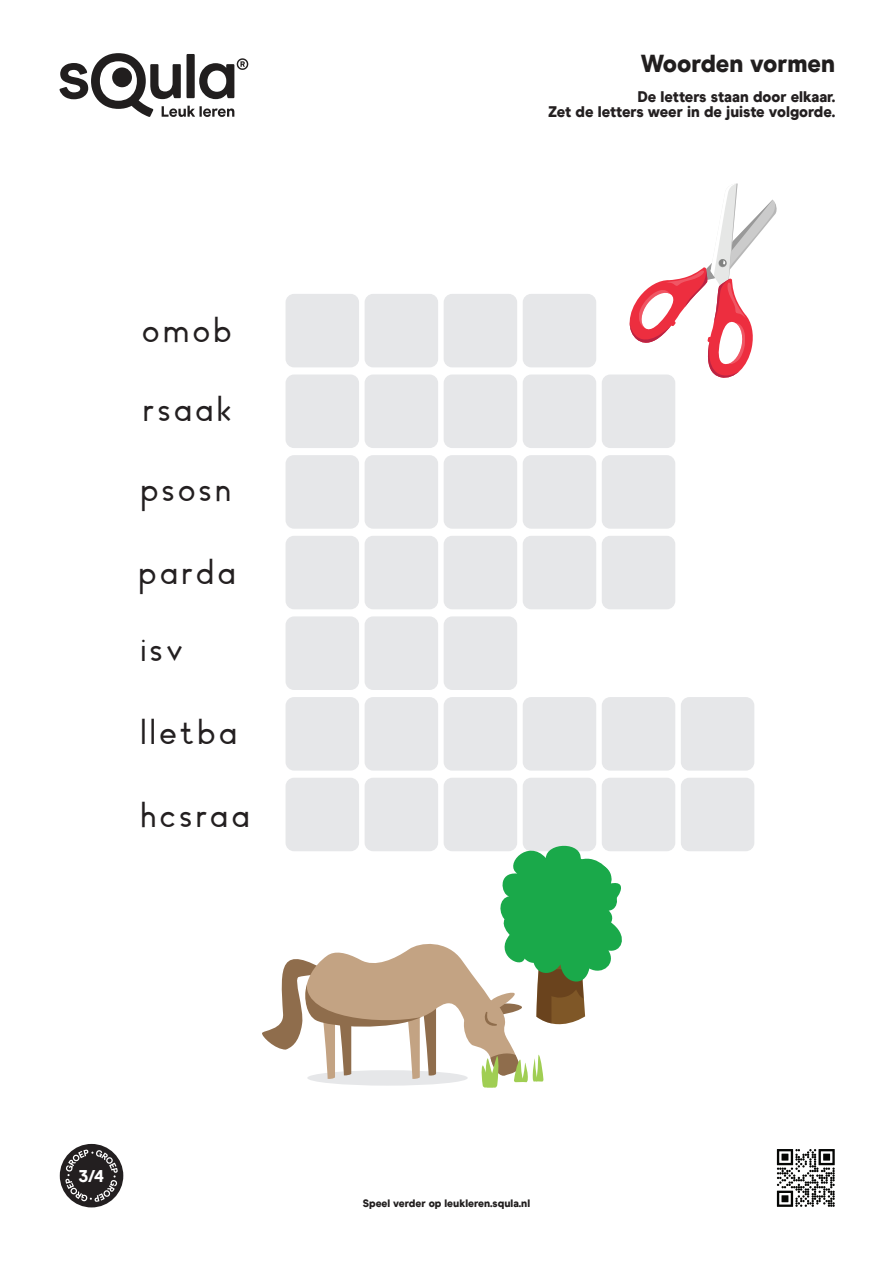
<style>
.page{position:relative;width:893px;height:1263px;background:#fff}
.page>*{position:absolute;margin:0;border:0;box-sizing:border-box;transform-origin:0 0}
.t1{font:35.85px/78.3px "School KX New";letter-spacing:.025em;color:#231f20}
.t2{font:900 24px "Modern Era";color:#211e1e}
.t3{font:800 16.95px "Modern Era";color:#fff}
.t4{font:900 15px/15px "Modern Era";color:#231f20;text-align:right}
.t5{font:900 10.5px "Modern Era";color:#211e1e}
</style>
<div class="page">
<svg style="left:59px;top:53px;width:189px;height:64px"></svg>
<svg style="left:777px;top:1149px;width:58px;height:58px"></svg>
<div style="left:60px;top:1144px;width:63px;height:63px;background:#231f20;border-radius:50%"></div>
<svg style="left:65px;top:1149px;width:53px;height:53px"></svg>
<div style="left:286px;top:294px;width:73px;height:73px;background:#e6e7e9;border-radius:9px"></div>
<div style="left:365px;top:294px;width:73px;height:73px;background:#e6e7e9;border-radius:9px"></div>
<div style="left:444px;top:294px;width:73px;height:73px;background:#e6e7e9;border-radius:9px"></div>
<div style="left:523px;top:294px;width:73px;height:73px;background:#e6e7e9;border-radius:9px"></div>
<div style="left:286px;top:374px;width:73px;height:74px;background:#e6e7e9;border-radius:9px"></div>
<div style="left:365px;top:374px;width:73px;height:74px;background:#e6e7e9;border-radius:9px"></div>
<div style="left:444px;top:374px;width:73px;height:74px;background:#e6e7e9;border-radius:9px"></div>
<div style="left:523px;top:374px;width:73px;height:74px;background:#e6e7e9;border-radius:9px"></div>
<div style="left:602px;top:374px;width:73px;height:74px;background:#e6e7e9;border-radius:9px"></div>
<div style="left:286px;top:455px;width:73px;height:74px;background:#e6e7e9;border-radius:9px"></div>
<div style="left:365px;top:455px;width:73px;height:74px;background:#e6e7e9;border-radius:9px"></div>
<div style="left:444px;top:455px;width:73px;height:74px;background:#e6e7e9;border-radius:9px"></div>
<div style="left:523px;top:455px;width:73px;height:74px;background:#e6e7e9;border-radius:9px"></div>
<div style="left:602px;top:455px;width:73px;height:74px;background:#e6e7e9;border-radius:9px"></div>
<div style="left:286px;top:536px;width:73px;height:73px;background:#e6e7e9;border-radius:9px"></div>
<div style="left:365px;top:536px;width:73px;height:73px;background:#e6e7e9;border-radius:9px"></div>
<div style="left:444px;top:536px;width:73px;height:73px;background:#e6e7e9;border-radius:9px"></div>
<div style="left:523px;top:536px;width:73px;height:73px;background:#e6e7e9;border-radius:9px"></div>
<div style="left:602px;top:536px;width:73px;height:73px;background:#e6e7e9;border-radius:9px"></div>
<div style="left:286px;top:616px;width:73px;height:74px;background:#e6e7e9;border-radius:9px"></div>
<div style="left:365px;top:616px;width:73px;height:74px;background:#e6e7e9;border-radius:9px"></div>
<div style="left:444px;top:616px;width:73px;height:74px;background:#e6e7e9;border-radius:9px"></div>
<div style="left:286px;top:697px;width:73px;height:74px;background:#e6e7e9;border-radius:9px"></div>
<div style="left:365px;top:697px;width:73px;height:74px;background:#e6e7e9;border-radius:9px"></div>
<div style="left:444px;top:697px;width:73px;height:74px;background:#e6e7e9;border-radius:9px"></div>
<div style="left:523px;top:697px;width:73px;height:74px;background:#e6e7e9;border-radius:9px"></div>
<div style="left:602px;top:697px;width:73px;height:74px;background:#e6e7e9;border-radius:9px"></div>
<div style="left:681px;top:697px;width:73px;height:74px;background:#e6e7e9;border-radius:9px"></div>
<div style="left:286px;top:778px;width:73px;height:73px;background:#e6e7e9;border-radius:9px"></div>
<div style="left:365px;top:778px;width:73px;height:73px;background:#e6e7e9;border-radius:9px"></div>
<div style="left:444px;top:778px;width:73px;height:73px;background:#e6e7e9;border-radius:9px"></div>
<div style="left:523px;top:778px;width:73px;height:73px;background:#e6e7e9;border-radius:9px"></div>
<div style="left:602px;top:778px;width:73px;height:73px;background:#e6e7e9;border-radius:9px"></div>
<div style="left:681px;top:778px;width:73px;height:73px;background:#e6e7e9;border-radius:9px"></div>
<svg style="left:626px;top:183px;width:151px;height:197px"></svg>
<svg style="left:262px;top:838px;width:360px;height:250px"></svg>
<h1 class="t1" style="left:142px;top:290px;width:94px">omob rsaak</h1>
<h1 class="t1" style="left:140px;top:449px;width:94px">psosn</h1>
<h1 class="t1" style="left:139px;top:532px;width:100px;line-height:77.7px">parda isv</h1>
<h1 class="t1" style="left:140px;top:692px;width:100px">lletba</h1>
<h1 class="t1" style="left:140px;top:775px;width:113px">hcsraa</h1>
<h2 class="t2" style="left:641px;top:49px;width:196px">Woorden vormen</h2>
<p class="t4" style="left:548px;top:89px;width:289px">De letters staan door elkaar.<br>Zet de letters weer in de juiste volgorde.</p>
<p class="t3" style="left:79px;top:1166px;width:27px">3/4</p>
<p class="t5" style="left:363px;top:1197px;width:169px">Speel verder op leukleren.squla.nl</p>
</div>
